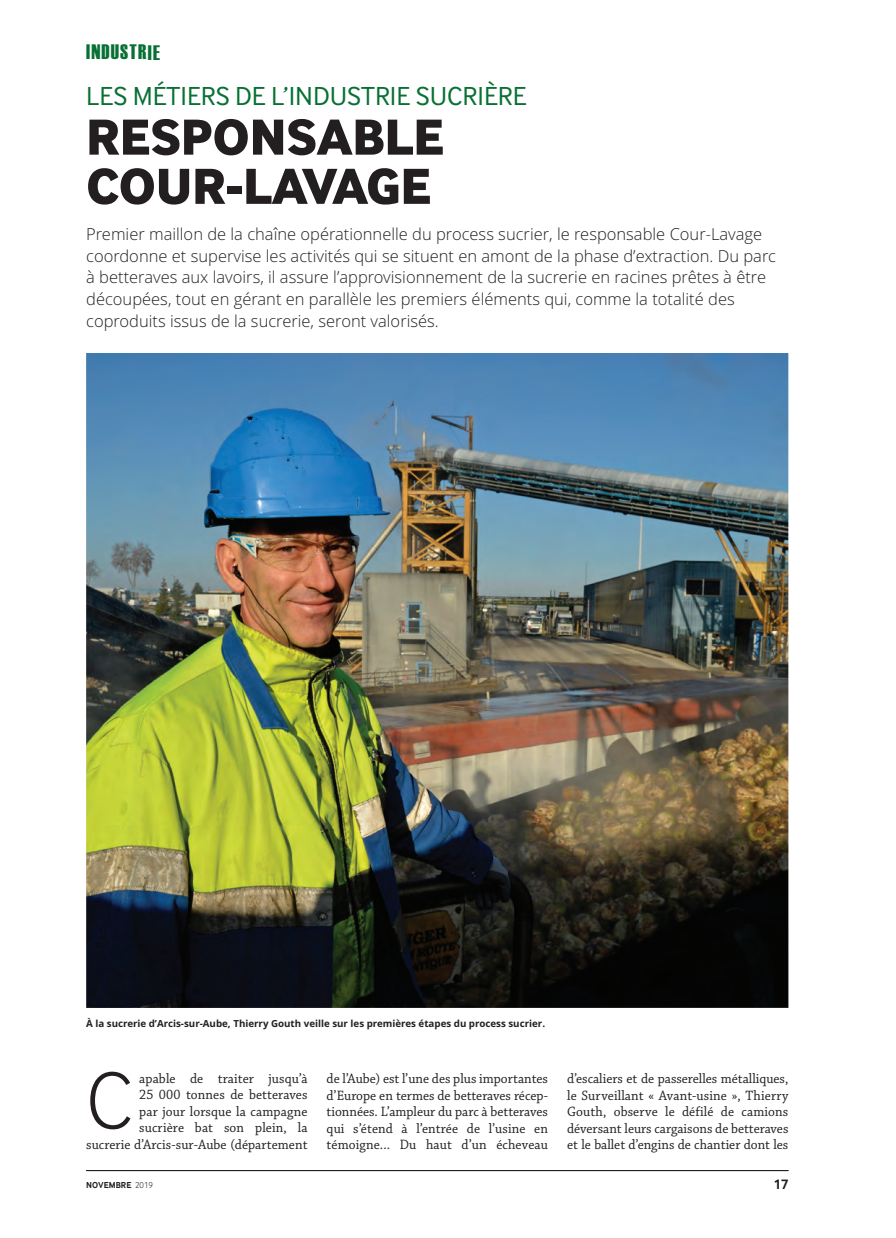
<style>
.page{position:relative;width:896px;height:1238px;background:#fff}
.page>*{position:absolute;margin:0;border:0;box-sizing:border-box;transform-origin:0 0}
.t1{font:300 83.25px "Inter Face";color:#231f20}
.t2{font:52.5px/49.2px "Inter Face X Bold";color:#231f20}
.t3{font:27px "Inter Face";color:#087033}
.t4{font:21px "Haettenschweiler";letter-spacing:.06em;color:#087033}
.t5{font:300 16.5px/21.6px "Open Sans";color:#231f20}
.t6{font:14.25px/16.5px "Chaparral Pro";letter-spacing:.01em;color:#231f20;text-align:justify;scale:.95 1}
.t7{font:700 14.25px "Inter Face";color:#231f20;scale:.95 1}
.t8{font:700 9.75px "Open Sans";color:#231f20}
.t9{font:700 9px "Inter Face";letter-spacing:.01em;color:#231f20;scale:.95 1}
.s1{font-weight:300}
</style>
<div class="page">
<hr style="left:86px;top:1170px;width:702px;height:1px;background:#231f20">
<img style="left:86px;top:353px;width:702px;height:655px">
<p class="t4" style="left:86px;top:40px;width:75px">INDUSTRIE</p>
<p class="t3" style="left:86px;top:87px;width:442px">LES MÉTIERS DE L’INDUSTRIE SUCRIÈRE</p>
<p class="t2" style="left:86px;top:118px;width:359px">RESPONSABLE<br>COUR-LAVAGE</p>
<p class="t5" style="left:86px;top:225px;width:691px">Premier maillon de la chaîne opérationnelle du process sucrier, le responsable Cour-Lavage coordonne et supervise les activités qui se situent en amont de la phase d’extraction. Du parc à betteraves aux lavoirs, il assure l’approvisionnement de la sucrerie en racines prêtes à être découpées, tout en gérant en parallèle les premiers éléments qui, comme la totalité des coproduits issus de la sucrerie, seront valorisés.</p>
<p class="t8" style="left:86px;top:1019px;width:460px">À la sucrerie d’Arcis-sur-Aube, Thierry Gouth veille sur les premières étapes du process sucrier.</p>
<p class="t1" style="left:86px;top:1073px;width:48px">C</p>
<p class="t6" style="left:86px;top:1071px;width:234px;text-align:right">apable de traiter jusqu’à<br>25 000 tonnes de betteraves<br>par jour lorsque la campagne<br>sucrière bat son plein, la<br>sucrerie d’Arcis-sur-Aube (département</p>
<p class="t6" style="left:326px;top:1072px;width:234px">de l’Aube) est l’une des plus importantes d’Europe en termes de betteraves récep&shy;tionnées. L’ampleur du parc à betteraves qui s’étend à l’entrée de l’usine en témoigne... Du haut d’un écheveau</p>
<p class="t6" style="left:567px;top:1072px;width:234px">d’escaliers et de passerelles métalliques, le Surveillant « Avant-usine », Thierry Gouth, observe le défilé de camions déversant leurs cargaisons de betteraves</p>
<p class="t6" style="left:567px;top:1138px;width:234px">et le ballet d’engins de chantier dont les</p>
<p class="t9" style="left:86px;top:1182px;width:72px">NOVEMBRE <span class="s1">2019</span></p>
<p class="t7" style="left:773px;top:1179px;width:17px">17</p>
</div>
